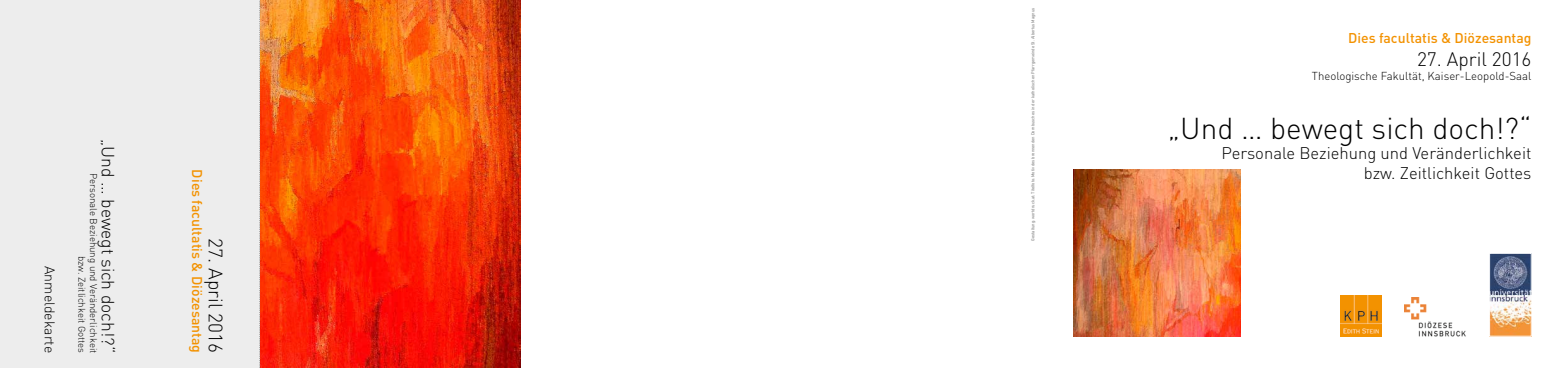
<style>
.page{position:relative;width:1563px;height:368px;background:#fff}
.page>*{position:absolute;margin:0;border:0;box-sizing:border-box;transform-origin:0 0}
.t1{font:300 29.75px "DIN";color:#000}
.t2{font:300 19.25px "DIN";color:#000}
.t3{font:300 17.5px "DIN";color:#000}
.t4{font:300 16.62px/19.9px "DIN";color:#000;text-align:right}
.t5{font:500 14px "DIN";color:#f39200}
.t6{font:300 14px "DIN";color:#000}
.t7{font:300 11.38px "DIN";color:#000}
.t8{font:300 9.62px/11.5px "DIN";color:#000;text-align:right}
.t9{font:4.38px "DIN Mittelschrift Std";color:#929292}
</style>
<div class="page">
<img style="left:261px;top:0;width:260px;height:367px">
<img style="left:1404px;top:297px;width:62px;height:40px">
<img style="left:1491px;top:254px;width:38px;height:80px">
<div style="left:1489px;top:252px;width:42px;height:84px;border:1px solid #fff"></div>
<div style="left:0;top:0;width:260px;height:367px;background:#ededed"></div>
<svg style="left:259px;top:0;width:2px;height:368px"></svg>
<img style="left:1073px;top:169px;width:167px;height:167px">
<img style="left:1340px;top:295px;width:41px;height:41px">
<h3 class="t6" style="left:59px;top:265px;width:88px;rotate:90deg">Anmeldekarte</h3>
<h3 class="t3" style="left:119px;top:138px;width:215px;rotate:90deg">„Und … bewegt sich doch!?“</h3>
<h3 class="t8" style="left:99px;top:173px;width:181px;rotate:90deg">Personale Beziehung und Veränderlichkeit bzw. Zeitlichkeit Gottes</h3>
<h3 class="t5" style="left:206px;top:169px;width:185px;rotate:90deg">Dies facultatis &amp; Diözesantag</h3>
<h2 class="t2" style="left:228px;top:238px;width:116px;rotate:90deg">27. April 2016</h2>
<p class="t9" style="left:1030px;top:240px;width:234px;rotate:-90deg">Gestaltung: wortdruck.at; Titelfoto: Motiv des brennenden Dornbusches in der katholischen Pfarrgemeinde St. Albertus Magnus</p>
<h3 class="t5" style="left:1348px;top:29px;width:185px">Dies facultatis &amp; Diözesantag</h3>
<h2 class="t2" style="left:1417px;top:47px;width:116px">27. April 2016</h2>
<h3 class="t7" style="left:1312px;top:69px;width:221px">Theologische Fakultät, Kaiser-Leopold-Saal</h3>
<h1 class="t1" style="left:1168px;top:110px;width:365px">„Und … bewegt sich doch!?“</h1>
<h3 class="t4" style="left:1221px;top:142px;width:311px">Personale Beziehung und Veränderlichkeit bzw. Zeitlichkeit Gottes</h3>
</div>
